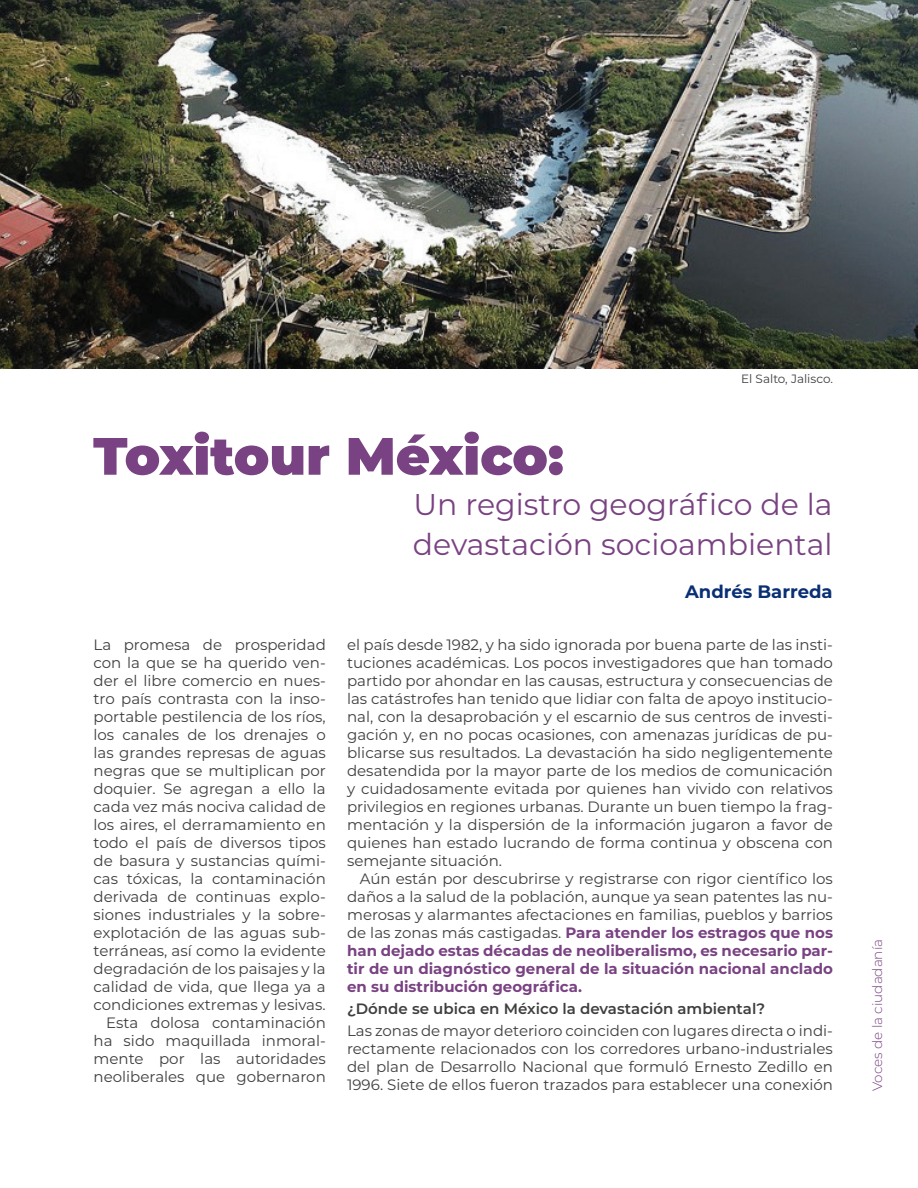
<style>
.page{position:relative;width:918px;height:1188px;background:#fff}
.page>*{position:absolute;margin:0;border:0;box-sizing:border-box;transform-origin:0 0}
.TEXTO{font:900 52.5px "Montserrat";color:#794282}
.TEXTO-2{font:30px "Montserrat";color:#794282}
.TEXTO-3{font:700 18px "Montserrat";color:#092f74}
.TEXTO_sangria{font:15px/18px "Montserrat";color:#3e3e3f;text-align:justify}
.TEXTO-4{font:15px/18px "Montserrat";color:#3e3e3f;text-align:justify}
.TEXTO-5{font:600 15px "Montserrat";color:#3e3e3f}
.t1{font:300 13.5px "Montserrat";color:#794282}
.Pie{font:12px "Montserrat";color:#3e3e3f}
.s1{font-weight:700;color:#794282}
</style>
<div class="page">
<img style="left:0;top:0;width:918px;height:369px">
<p class="Pie" style="left:741px;top:370px;width:93px">El Salto, Jalisco.</p>
<p class="TEXTO" style="left:93px;top:417px;width:472px">Toxitour México:</p>
<p class="TEXTO-2" style="left:414px;top:484px;width:421px">Un registro geográfico de la</p>
<p class="TEXTO-2" style="left:413px;top:524px;width:421px">devastación socioambiental</p>
<p class="TEXTO-3" style="left:685px;top:579px;width:149px">Andrés Barreda</p>
<p class="TEXTO-4" style="left:94px;top:635px;width:234px">La promesa de prosperidad con la que se ha querido ven&shy;der el libre comercio en nues&shy;tro país contrasta con la inso&shy;portable pestilencia de los ríos, los canales de los drenajes o las grandes represas de aguas negras que se multiplican por doquier. Se agregan a ello la cada vez más nociva calidad de los aires, el derramamiento en todo el país de diversos tipos de basura y sustancias quími&shy;cas tóxicas, la contaminación derivada de continuas explo&shy;siones industriales y la sobre&shy;explotación de las aguas sub&shy;terráneas, así como la evidente degradación de los paisajes y la calidad de vida, que llega ya a condiciones extremas y lesivas.</p>
<p class="TEXTO_sangria" style="left:94px;top:1013px;width:234px;text-indent:13px">Esta dolosa contaminación ha sido maquillada inmoral&shy;mente por las autoridades neoliberales que gobernaron</p>
<p class="TEXTO_sangria" style="left:347px;top:635px;width:487px">el país desde 1982, y ha sido ignorada por buena parte de las insti&shy;tuciones académicas. Los pocos investigadores que han tomado partido por ahondar en las causas, estructura y consecuencias de las catástrofes han tenido que lidiar con falta de apoyo institucio&shy;nal, con la desaprobación y el escarnio de sus centros de investi&shy;gación y, en no pocas ocasiones, con amenazas jurídicas de pu&shy;blicarse sus resultados. La devastación ha sido negligentemente desatendida por la mayor parte de los medios de comunicación y cuidadosamente evitada por quienes han vivido con relativos privilegios en regiones urbanas. Durante un buen tiempo la frag&shy;mentación y la dispersión de la información jugaron a favor de quienes han estado lucrando de forma continua y obscena con semejante situación.</p>
<p class="TEXTO_sangria" style="left:347px;top:869px;width:487px;text-indent:13px">Aún están por descubrirse y registrarse con rigor científico los daños a la salud de la población, aunque ya sean patentes las nu&shy;merosas y alarmantes afectaciones en familias, pueblos y barrios de las zonas más castigadas. <span class="s1">Para atender los estragos que nos han dejado estas décadas de neoliberalismo, es necesario par&shy;tir de un diagnóstico general de la situación nacional anclado en su distribución geográfica.</span></p>
<p class="TEXTO-5" style="left:347px;top:998px;width:420px">¿Dónde se ubica en México la devastación ambiental?</p>
<p class="TEXTO-4" style="left:347px;top:1021px;width:487px">Las zonas de mayor deterioro coinciden con lugares directa o indi&shy;rectamente relacionados con los corredores urbano-industriales del plan de Desarrollo Nacional que formuló Ernesto Zedillo en 1996. Siete de ellos fueron trazados para establecer una conexión</p>
<p class="t1" style="left:868px;top:1091px;width:154px;rotate:-90deg">Voces de la ciudadanía</p>
</div>
